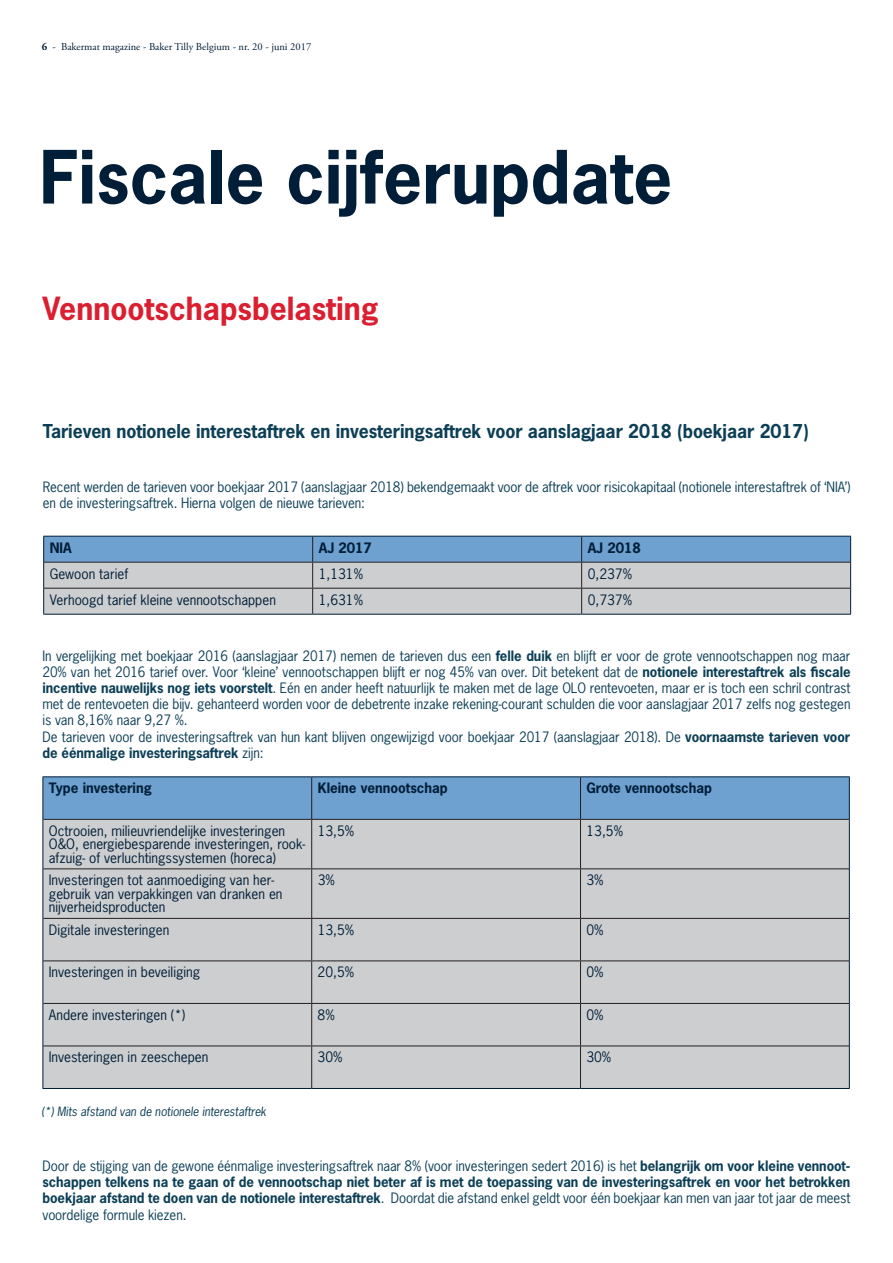
<style>
.page{position:relative;width:893px;height:1263px;background:#fff}
.page>*{position:absolute;margin:0;border:0;box-sizing:border-box;transform-origin:0 0}
.t1{font:700 69px "News Gothic Std";color:#001e37}
.t2{font:700 30px "News Gothic Std";color:#db1e30}
.t3{font:700 18px "News Gothic Std";letter-spacing:-.005em;color:#0c3f56}
.t4{font:13.5px/16.2px "News Gothic Std";letter-spacing:-.005em;color:#0c3f56}
.t5{font:13.5px/13.5px "News Gothic Std";color:#001e37}
.t6{font:700 13.5px/16.2px "News Gothic Std";letter-spacing:-.005em;color:#0c3f56;text-align:justify}
.t7{font:700 13.5px "News Gothic Std";color:#001e37}
.t8{font:italic 12px "News Gothic Std";letter-spacing:-.005em;color:#0c3f56}
.t9{font:10.5px "Adobe Garamond Pro";color:#001e37}
.s1{font-weight:700}
.s2{font-weight:400}
</style>
<div class="page">
<hr style="left:43px;top:614px;width:270px;height:1px;background:#001e37">
<hr style="left:313px;top:614px;width:269px;height:1px;background:#001e37">
<hr style="left:582px;top:614px;width:269px;height:1px;background:#001e37">
<svg style="left:43px;top:536px;width:808px;height:78px;background:#a6b7c8"></svg>
<div style="left:44px;top:777px;width:805px;height:42px;background:#6ea0d0"></div>
<div style="left:44px;top:820px;width:805px;height:268px;background:#cdced0"></div>
<hr style="left:43px;top:776px;width:269px;height:1px;background:#001e37">
<hr style="left:43px;top:777px;width:1px;height:42px;background:#001e37">
<hr style="left:312px;top:776px;width:268px;height:1px;background:#001e37">
<hr style="left:580px;top:776px;width:270px;height:1px;background:#001e37">
<hr style="left:849px;top:777px;width:1px;height:42px;background:#001e37">
<hr style="left:43px;top:819px;width:1px;height:50px;background:#001e37">
<hr style="left:849px;top:819px;width:1px;height:50px;background:#001e37">
<hr style="left:43px;top:869px;width:1px;height:49px;background:#001e37">
<hr style="left:849px;top:869px;width:1px;height:49px;background:#001e37">
<hr style="left:43px;top:918px;width:1px;height:43px;background:#001e37">
<hr style="left:849px;top:918px;width:1px;height:43px;background:#001e37">
<hr style="left:43px;top:961px;width:1px;height:42px;background:#001e37">
<hr style="left:849px;top:961px;width:1px;height:42px;background:#001e37">
<hr style="left:43px;top:1003px;width:1px;height:43px;background:#001e37">
<hr style="left:849px;top:1003px;width:1px;height:43px;background:#001e37">
<hr style="left:43px;top:1046px;width:1px;height:42px;background:#001e37">
<hr style="left:849px;top:1046px;width:1px;height:42px;background:#001e37">
<hr style="left:43px;top:1088px;width:269px;height:1px;background:#001e37">
<hr style="left:312px;top:1088px;width:268px;height:1px;background:#001e37">
<hr style="left:580px;top:1088px;width:270px;height:1px;background:#001e37">
<hr style="left:311px;top:777px;width:1px;height:42px;background:#231f20">
<hr style="left:580px;top:777px;width:1px;height:42px;background:#231f20">
<hr style="left:43px;top:819px;width:269px;height:1px;background:#231f20">
<hr style="left:312px;top:819px;width:268px;height:1px;background:#231f20">
<hr style="left:311px;top:820px;width:1px;height:48px;background:#231f20">
<hr style="left:580px;top:819px;width:269px;height:1px;background:#231f20">
<hr style="left:580px;top:820px;width:1px;height:48px;background:#231f20">
<hr style="left:43px;top:868px;width:269px;height:1px;background:#231f20">
<hr style="left:312px;top:868px;width:268px;height:1px;background:#231f20">
<hr style="left:311px;top:869px;width:1px;height:49px;background:#231f20">
<hr style="left:580px;top:868px;width:269px;height:1px;background:#231f20">
<hr style="left:580px;top:869px;width:1px;height:49px;background:#231f20">
<hr style="left:43px;top:918px;width:269px;height:1px;background:#231f20">
<hr style="left:312px;top:918px;width:268px;height:1px;background:#231f20">
<hr style="left:311px;top:919px;width:1px;height:41px;background:#231f20">
<hr style="left:580px;top:918px;width:269px;height:1px;background:#231f20">
<hr style="left:580px;top:919px;width:1px;height:41px;background:#231f20">
<hr style="left:43px;top:960px;width:269px;height:1px;background:#231f20">
<hr style="left:312px;top:960px;width:268px;height:1px;background:#231f20">
<hr style="left:311px;top:961px;width:1px;height:42px;background:#231f20">
<hr style="left:580px;top:960px;width:269px;height:1px;background:#231f20">
<hr style="left:580px;top:961px;width:1px;height:42px;background:#231f20">
<hr style="left:43px;top:1003px;width:269px;height:1px;background:#231f20">
<hr style="left:312px;top:1003px;width:268px;height:1px;background:#231f20">
<hr style="left:311px;top:1004px;width:1px;height:41px;background:#231f20">
<hr style="left:580px;top:1003px;width:269px;height:1px;background:#231f20">
<hr style="left:580px;top:1004px;width:1px;height:41px;background:#231f20">
<hr style="left:43px;top:1045px;width:269px;height:1px;background:#231f20">
<hr style="left:312px;top:1045px;width:268px;height:1px;background:#231f20">
<hr style="left:311px;top:1046px;width:1px;height:42px;background:#231f20">
<hr style="left:580px;top:1045px;width:269px;height:1px;background:#231f20">
<hr style="left:580px;top:1046px;width:1px;height:42px;background:#231f20">
<p class="t9" style="left:42px;top:40px;width:271px"><span class="s1">6</span> - Bakermat magazine - Baker Tilly Belgium - nr. 20 - juni 2017</p>
<h1 class="t1" style="left:40px;top:132px;width:634px">Fiscale cijferupdate</h1>
<h2 class="t2" style="left:43px;top:289px;width:338px">Vennootschapsbelasting</h2>
<h3 class="t3" style="left:43px;top:419px;width:768px">Tarieven notionele interestaftrek en investeringsaftrek voor aanslagjaar 2018 (boekjaar 2017)</h3>
<p class="t4" style="left:43px;top:479px;width:809px">Recent werden de tarieven voor boekjaar 2017 (aanslagjaar 2018) bekendgemaakt voor de aftrek voor risicokapitaal (notionele interestaftrek of ‘NIA’) en de investeringsaftrek. Hierna volgen de nieuwe tarieven:</p>
<p class="t7" style="left:50px;top:539px;width:23px">NIA</p>
<p class="t7" style="left:319px;top:539px;width:55px">AJ 2017</p>
<p class="t7" style="left:588px;top:539px;width:55px">AJ 2018</p>
<p class="t5" style="left:50px;top:567px;width:80px">Gewoon tarief</p>
<p class="t5" style="left:319px;top:567px;width:46px">1,131%</p>
<p class="t5" style="left:588px;top:567px;width:46px">0,237%</p>
<p class="t5" style="left:50px;top:593px;width:228px">Verhoogd tarief kleine vennootschappen</p>
<p class="t5" style="left:319px;top:593px;width:46px">1,631%</p>
<p class="t5" style="left:588px;top:593px;width:46px">0,737%</p>
<p class="t4" style="left:43px;top:647px;width:809px">In vergelijking met boekjaar 2016 (aanslagjaar 2017) nemen de tarieven dus een <span class="s1">felle duik</span> en blijft er voor de grote vennootschappen nog maar 20% van het 2016 tarief over. Voor ‘kleine’ vennootschappen blijft er nog 45% van over. Dit betekent dat de <span class="s1">notionele interestaftrek als fiscale incentive nauwelijks nog iets voorstelt</span>. Eén en ander heeft natuurlijk te maken met de lage OLO rentevoeten, maar er is toch een schril contrast met de rentevoeten die bijv. gehanteerd worden voor de debetrente inzake rekening-courant schulden die voor aanslagjaar 2017 zelfs nog gestegen is van 8,16% naar 9,27 %.<br>De tarieven voor de investeringsaftrek van hun kant blijven ongewijzigd voor boekjaar 2017 (aanslagjaar 2018). De <span class="s1">voornaamste tarieven voor de éénmalige investeringsaftrek</span> zijn:</p>
<p class="t7" style="left:49px;top:779px;width:104px">Type investering</p>
<p class="t7" style="left:318px;top:779px;width:132px">Kleine vennootschap</p>
<p class="t7" style="left:586px;top:779px;width:127px">Grote vennootschap</p>
<p class="t5" style="left:49px;top:824px;width:258px">Octrooien, milieuvriendelijke investeringen<br>O&amp;O, energiebesparende investeringen, rook&shy;afzuig- of verluchtingssystemen (horeca)</p>
<p class="t5" style="left:318px;top:824px;width:38px">13,5%</p>
<p class="t5" style="left:586px;top:824px;width:38px">13,5%</p>
<p class="t5" style="left:49px;top:873px;width:235px">Investeringen tot aanmoediging van her&shy;gebruik van verpakkingen van dranken en nijverheidsproducten</p>
<p class="t5" style="left:318px;top:873px;width:19px">3%</p>
<p class="t5" style="left:586px;top:873px;width:19px">3%</p>
<p class="t5" style="left:49px;top:923px;width:122px">Digitale investeringen</p>
<p class="t5" style="left:318px;top:923px;width:38px">13,5%</p>
<p class="t5" style="left:586px;top:923px;width:19px">0%</p>
<p class="t5" style="left:49px;top:965px;width:153px">Investeringen in beveiliging</p>
<p class="t5" style="left:318px;top:965px;width:38px">20,5%</p>
<p class="t5" style="left:586px;top:965px;width:19px">0%</p>
<p class="t5" style="left:49px;top:1008px;width:138px">Andere investeringen (*)</p>
<p class="t5" style="left:318px;top:1008px;width:19px">8%</p>
<p class="t5" style="left:586px;top:1008px;width:19px">0%</p>
<p class="t5" style="left:49px;top:1050px;width:161px">Investeringen in zeeschepen</p>
<p class="t5" style="left:318px;top:1050px;width:26px">30%</p>
<p class="t5" style="left:586px;top:1050px;width:26px">30%</p>
<p class="t8" style="left:41px;top:1103px;width:226px">(*) Mits afstand van de notionele interestaftrek</p>
<p class="t6" style="left:43px;top:1157px;width:809px"><span class="s2">Door de stijging van de gewone éénmalige investeringsaftrek naar 8% (voor investeringen sedert 2016) is het</span> belangrijk om voor kleine vennoot&shy;schappen telkens na te gaan of de vennootschap niet beter af is met de toepassing van de investeringsaftrek en voor het betrokken boekjaar afstand te doen van de notionele interestaftrek<span class="s2">. Doordat die afstand enkel geldt voor één boekjaar kan men van jaar tot jaar de meest voordelige formule kiezen.</span></p>
</div>
